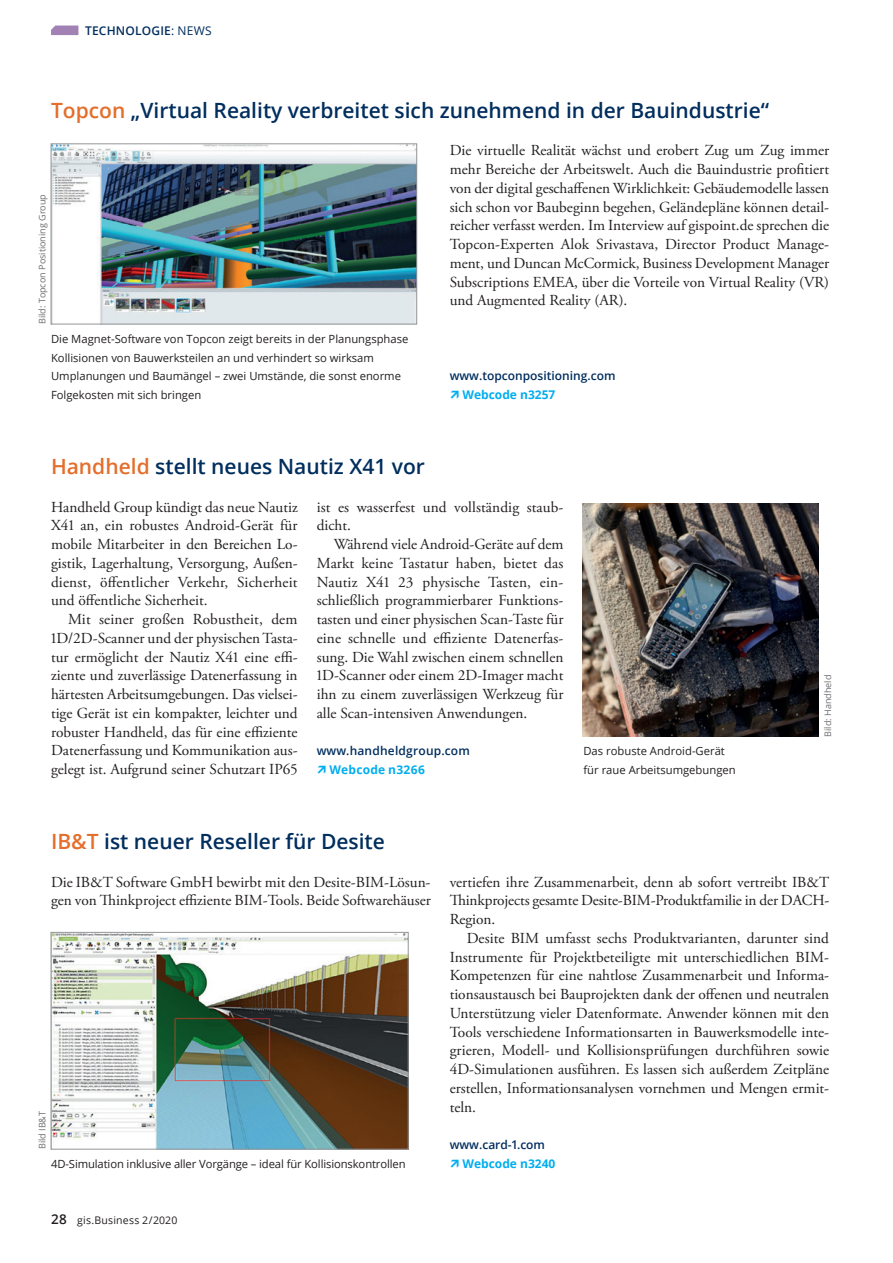
<style>
.page{position:relative;width:893px;height:1263px;background:#fff}
.page>*{position:absolute;margin:0;border:0;box-sizing:border-box;transform-origin:0 0}
.t1{font:600 21px "Open Sans";color:#002e5e}
.t2{font:15.3px/18.8px "Adobe Garamond Pro";color:#231f20;text-align:justify}
.t3{font:600 12px "Open Sans";color:#002e5e}
.t4{font:700 12px "Open Sans";color:#00aeef}
.t5{font:700 12px "Open Sans";letter-spacing:.02em;color:#00aeef}
.t6{font:11.25px/18.8px "Open Sans";color:#231f20}
.t7{font:10.5px "Open Sans";letter-spacing:.02em;color:#231f20}
.t8{font:9px "Open Sans";color:#6c6d70}
.s1{font-weight:400}
.s2{color:#e46e2b}
.s3{font-weight:600;font-size:13.5px}
</style>
<div class="page">
<svg style="left:51px;top:26px;width:27px;height:9px"></svg>
<img style="left:51px;top:143px;width:366px;height:181px">
<img style="left:583px;top:504px;width:235px;height:233px">
<img style="left:51px;top:932px;width:358px;height:217px">
<p class="t3" style="left:85px;top:22px;width:128px">TECHNOLOGIE<span class="s1">: NEWS</span></p>
<h1 class="t1" style="left:51px;top:96px;width:720px"><span class="s2">Topcon</span> „Virtual Reality verbreitet sich zunehmend in der Bauindustrie“</h1>
<p class="t2" style="left:450px;top:142px;width:381px">Die virtuelle Realität wächst und erobert Zug um Zug immer mehr Bereiche der Arbeitswelt. Auch die Bauindustrie profitiert von der digital geschaffenen Wirklichkeit: Gebäudemodelle lassen sich schon vor Baubeginn begehen, Geländepläne können detail&shy;reicher verfasst werden. Im Interview auf gispoint.de sprechen die Topcon-Experten Alok Srivastava, Director Product Manage&shy;ment, und Duncan McCormick, Business Development Manager Subscriptions EMEA, über die Vorteile von Virtual Reality (VR) und Augmented Reality (AR).</p>
<p class="t8" style="left:36px;top:324px;width:131px;rotate:-90deg">Bild: Topcon Positioning Group</p>
<p class="t6" style="left:51px;top:329px;width:359px">Die Magnet-Software von Topcon zeigt bereits in der Planungsphase Kollisionen von Bauwerksteilen an und verhindert so wirksam Umplanungen und Baumängel – zwei Umstände, die sonst enorme Folgekosten mit sich bringen</p>
<p class="t3" style="left:450px;top:368px;width:167px">www.topconpositioning.com</p>
<p class="t4" style="left:462px;top:386px;width:94px">Webcode n3257</p>
<h1 class="t1" style="left:51px;top:452px;width:375px"><span class="s2">Handheld</span> stellt neues Nautiz X41 vor</h1>
<p class="t2" style="left:51px;top:498px;width:248px">Handheld Group kündigt das neue Nautiz X41 an, ein robustes Android-Gerät für mobile Mitarbeiter in den Bereichen Lo&shy;gistik, Lagerhaltung, Versorgung, Außen&shy;dienst, öffentlicher Verkehr, Sicherheit und öffentliche Sicherheit.</p>
<p class="t2" style="left:51px;top:610px;width:248px;text-indent:17px">Mit seiner großen Robustheit, dem 1D/2D-Scanner und der physischen Tasta&shy;tur ermöglicht der Nautiz X41 eine effi&shy;ziente und zuverlässige Datenerfassung in härtesten Arbeitsumgebungen. Das vielsei&shy;tige Gerät ist ein kompakter, leichter und robuster Handheld, das für eine effiziente Datenerfassung und Kommunikation aus&shy;gelegt ist. Aufgrund seiner Schutzart IP65</p>
<p class="t2" style="left:317px;top:498px;width:248px">ist es wasserfest und vollständig staub&shy;dicht.</p>
<p class="t2" style="left:317px;top:535px;width:248px;text-indent:17px">Während viele Android-Geräte auf dem Markt keine Tastatur haben, bietet das Nautiz X41 23 physische Tasten, ein&shy;schließlich programmierbarer Funktions&shy;tasten und einer physischen Scan-Taste für eine schnelle und effiziente Datenerfas&shy;sung. Die Wahl zwischen einem schnellen 1D-Scanner oder einem 2D-Imager macht ihn zu einem zuverlässigen Werkzeug für alle Scan-intensiven Anwendungen.</p>
<p class="t3" style="left:317px;top:743px;width:155px">www.handheldgroup.com</p>
<p class="t5" style="left:330px;top:761px;width:97px">Webcode n3266</p>
<p class="t6" style="left:583px;top:742px;width:154px">Das robuste Android-Gerät für raue Arbeitsumgebungen</p>
<p class="t8" style="left:822px;top:737px;width:63px;rotate:-90deg">Bild: Handheld</p>
<h1 class="t1" style="left:51px;top:827px;width:335px"><span class="s2">IB&amp;T</span> ist neuer Reseller für Desite</h1>
<p class="t2" style="left:51px;top:873px;width:381px">Die IB&amp;T Software GmbH bewirbt mit den Desite-BIM-Lösun&shy;gen von Thinkproject effiziente BIM-Tools. Beide Softwarehäuser</p>
<p class="t2" style="left:450px;top:873px;width:381px">vertiefen ihre Zusammenarbeit, denn ab sofort vertreibt IB&amp;T Thinkprojects gesamte Desite-BIM-Produktfamilie in der DACH-Region.</p>
<p class="t2" style="left:450px;top:929px;width:381px;text-indent:17px">Desite BIM umfasst sechs Produktvarianten, darunter sind Instrumente für Projektbeteiligte mit unterschiedlichen BIM-Kompetenzen für eine nahtlose Zusammenarbeit und Informa&shy;tionsaustausch bei Bauprojekten dank der offenen und neutralen Unterstützung vieler Datenformate. Anwender können mit den Tools verschiedene Informationsarten in Bauwerksmodelle inte&shy;grieren, Modell- und Kollisionsprüfungen durchführen sowie 4D-Simulationen ausführen. Es lassen sich außerdem Zeitpläne erstellen, Informationsanalysen vornehmen und Mengen ermit&shy;teln.</p>
<p class="t3" style="left:450px;top:1136px;width:97px">www.card-1.com</p>
<p class="t6" style="left:51px;top:1154px;width:356px">4D-Simulation inklusive aller Vorgänge – ideal für Kollisionskontrollen</p>
<p class="t4" style="left:462px;top:1155px;width:94px">Webcode n3240</p>
<p class="t8" style="left:36px;top:1149px;width:40px;rotate:-90deg">Bild IB&amp;T</p>
<p class="t7" style="left:51px;top:1213px;width:128px"><span class="s3">28</span> gis.Business 2/2020</p>
</div>
